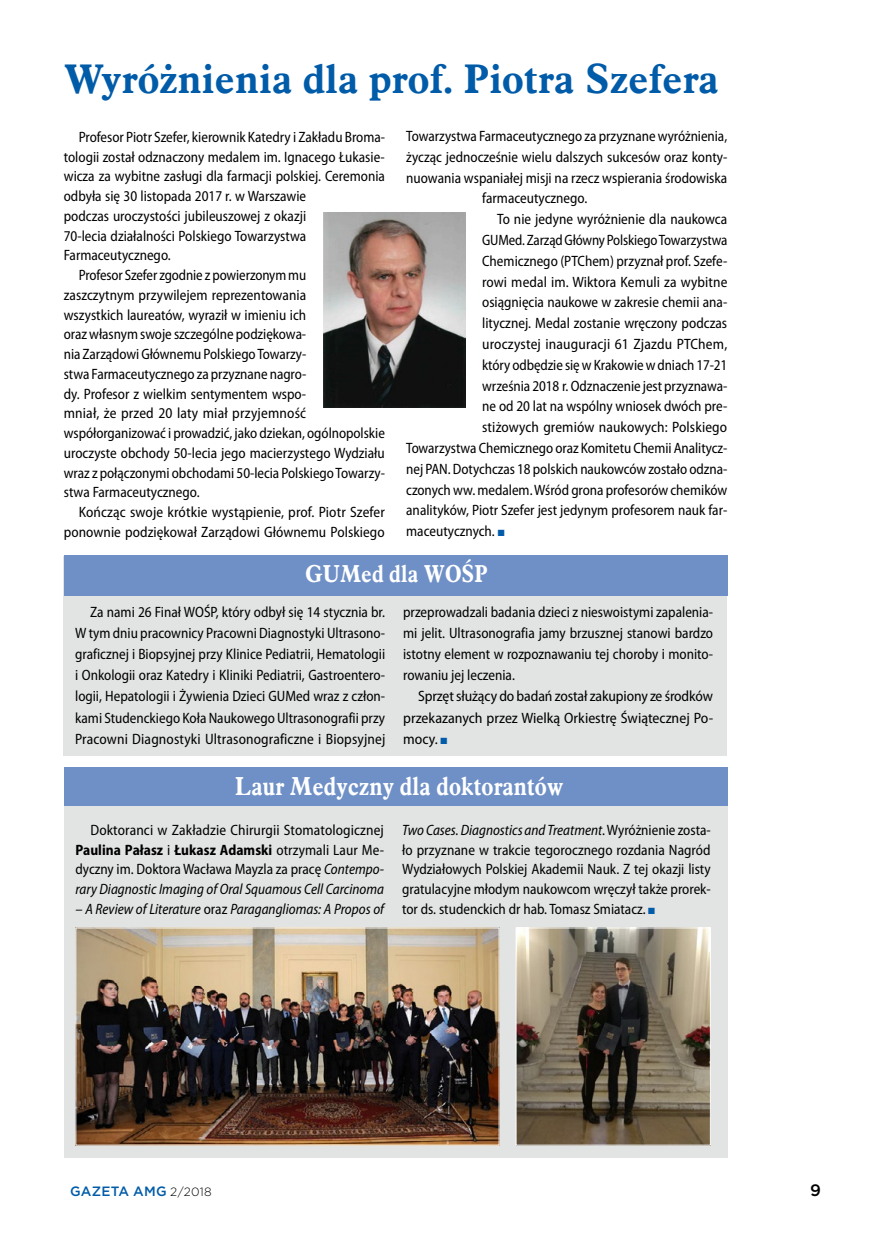
<style>
.page{position:relative;width:872px;height:1234px;background:#fff}
.page>*{position:absolute;margin:0;border:0;box-sizing:border-box;transform-origin:0 0}
.t1{font:700 40.5px "Aldine 721 EU";letter-spacing:.005em;color:#005ba8}
.t2{font:700 25.5px "Aldine 721 EU";letter-spacing:.005em;color:#fff;scale:.88 1}
.t3{font:700 24px "Aldine 721 EU";letter-spacing:.005em;color:#fff;scale:.88 1}
.t4{font:500 16.5px "Gotham";color:#000}
.t5{font:semi-condensed 15px/21.1px "Myriad Pro";color:#000;text-align:justify;scale:.96 1}
.t6{font:semi-condensed 15px/19.8px "Myriad Pro";color:#000;text-align:justify}
.t7{font:semi-condensed 15px "Myriad Pro";color:#000;scale:.95 1}
.t8{font:italic semi-condensed 15px "Myriad Pro";color:#000;scale:.96 1}
.t9{font:semi-condensed 15px "Myriad Pro";color:#000;scale:.94 1}
.t10{font:500 13.5px "Gotham";letter-spacing:.015em;color:#005ba8}
.s1{color:#005ba8}
.s2{font-weight:700}
.s3{font-style:italic}
.s4{font-style:normal}
.s5{font-weight:300;font-size:12px;color:#000}
</style>
<div class="page">
<img style="left:323px;top:213px;width:142px;height:194px">
<div style="left:64px;top:767px;width:663px;height:390px;background:#e2e3e3"></div>
<div style="left:64px;top:767px;width:663px;height:38px;background:#6f90c7"></div>
<img style="left:77px;top:929px;width:420px;height:214px">
<div style="left:75px;top:927px;width:424px;height:218px;border:1px solid #fff"></div>
<img style="left:518px;top:929px;width:190px;height:214px">
<div style="left:516px;top:927px;width:194px;height:218px;border:1px solid #fff"></div>
<div style="left:64px;top:555px;width:663px;height:200px;background:#e2e3e3"></div>
<div style="left:64px;top:555px;width:663px;height:41px;background:#6f90c7"></div>
<h1 class="t1" style="left:64px;top:54px;width:656px">Wyróżnienia dla prof. Piotra Szefera</h1>
<p class="t7" style="left:406px;top:127px;width:339px">Towarzystwa Farmaceutycznego za przyznane wyróżnienia,</p>
<p class="t5" style="left:406px;top:146px;width:336px">życząc jednocześnie wielu dalszych sukcesów oraz konty-</p>
<p class="t5" style="left:406px;top:167px;width:336px">nuowania wspaniałej misji na rzecz wspierania środowiska</p>
<p class="t5" style="left:482px;top:187px;width:111px">farmaceutycznego.</p>
<p class="t5" style="left:497px;top:208px;width:241px">To nie jedyne wyróżnienie dla naukowca</p>
<p class="t9" style="left:482px;top:231px;width:262px">GUMed. Zarząd Główny Polskiego Towarzystwa</p>
<p class="t5" style="left:482px;top:250px;width:257px">Chemicznego (PTChem) przyznał prof. Szefe-</p>
<p class="t6" style="left:482px;top:271px;width:247px">rowi medal im. Wiktora Kemuli za wybitne</p>
<p class="t5" style="left:482px;top:291px;width:257px">osiągnięcia naukowe w zakresie chemii ana-</p>
<p class="t5" style="left:482px;top:312px;width:257px">litycznej. Medal zostanie wręczony podczas</p>
<p class="t6" style="left:482px;top:334px;width:247px">uroczystej inauguracji 61 Zjazdu PTChem,</p>
<p class="t7" style="left:482px;top:355px;width:260px">który odbędzie się w Krakowie w dniach 17-21</p>
<p class="t7" style="left:482px;top:376px;width:259px">września 2018 r. Odznaczenie jest przyznawa-</p>
<p class="t5" style="left:482px;top:395px;width:257px">ne od 20 lat na wspólny wniosek dwóch pre-</p>
<p class="t6" style="left:482px;top:417px;width:247px">stiżowych gremiów naukowych: Polskiego</p>
<p class="t7" style="left:406px;top:438px;width:339px">Towarzystwa Chemicznego oraz Komitetu Chemii Analitycz-</p>
<p class="t7" style="left:406px;top:459px;width:339px">nej PAN. Dotychczas 18 polskich naukowców zostało odzna-</p>
<p class="t5" style="left:406px;top:478px;width:336px">czonych ww. medalem. Wśród grona profesorów chemików</p>
<p class="t5" style="left:406px;top:499px;width:336px">analityków, Piotr Szefer jest jedynym profesorem nauk far-</p>
<p class="t5" style="left:406px;top:520px;width:104px">maceutycznych. <span class="s1">■</span></p>
<p class="t5" style="left:79px;top:126px;width:320px">Profesor Piotr Szefer, kierownik Katedry i Zakładu Broma-</p>
<p class="t5" style="left:64px;top:146px;width:336px">tologii został odznaczony medalem im. Ignacego Łukasie-</p>
<p class="t5" style="left:64px;top:165px;width:336px">wicza za wybitne zasługi dla farmacji polskiej. Ceremonia</p>
<p class="t5" style="left:64px;top:185px;width:254px">odbyła się 30 listopada 2017 r. w Warszawie</p>
<p class="t5" style="left:64px;top:205px;width:254px">podczas uroczystości jubileuszowej z okazji</p>
<p class="t5" style="left:64px;top:225px;width:254px">70-lecia działalności Polskiego Towarzystwa</p>
<p class="t5" style="left:64px;top:244px;width:113px">Farmaceutycznego.</p>
<p class="t7" style="left:79px;top:266px;width:241px">Profesor Szefer zgodnie z powierzonym mu</p>
<p class="t6" style="left:64px;top:284px;width:244px">zaszczytnym przywilejem reprezentowania</p>
<p class="t5" style="left:64px;top:304px;width:254px">wszystkich laureatów, wyraził w imieniu ich</p>
<p class="t7" style="left:64px;top:325px;width:257px">oraz własnym swoje szczególne podziękowa-</p>
<p class="t7" style="left:64px;top:345px;width:257px">nia Zarządowi Głównemu Polskiego Towarzy-</p>
<p class="t7" style="left:64px;top:364px;width:257px">stwa Farmaceutycznego za przyznane nagro-</p>
<p class="t5" style="left:64px;top:382px;width:254px">dy. Profesor z wielkim sentymentem wspo-</p>
<p class="t6" style="left:64px;top:403px;width:244px">mniał, że przed 20 laty miał przyjemność</p>
<p class="t7" style="left:64px;top:424px;width:339px">współorganizować i prowadzić, jako dziekan, ogólnopolskie</p>
<p class="t5" style="left:64px;top:442px;width:336px">uroczyste obchody 50-lecia jego macierzystego Wydziału</p>
<p class="t5" style="left:64px;top:461px;width:336px">wraz z połączonymi obchodami 50-lecia Polskiego Towarzy-</p>
<p class="t5" style="left:64px;top:481px;width:143px">stwa Farmaceutycznego.</p>
<p class="t6" style="left:79px;top:502px;width:308px">Kończąc swoje krótkie wystąpienie, prof. Piotr Szefer</p>
<p class="t6" style="left:64px;top:521px;width:322px">ponownie podziękował Zarządowi Głównemu Polskiego</p>
<h3 class="t3" style="left:305px;top:559px;width:209px">GUMed dla WOŚP</h3>
<p class="t5" style="left:75px;top:600px;width:325px;text-indent:15px">Za nami 26 Finał WOŚP, który odbył się 14 stycznia br.<br>W tym dniu pracownicy Pracowni Diagnostyki Ultrasono&shy;graficznej i Biopsyjnej przy Klinice Pediatrii, Hematologii i Onkologii oraz Katedry i Kliniki Pediatrii, Gastroentero&shy;logii, Hepatologii i Żywienia Dzieci GUMed wraz z człon&shy;kami Studenckiego Koła Naukowego Ultrasonografii przy Pracowni Diagnostyki Ultrasonograficzne i Biopsyjnej</p>
<p class="t5" style="left:403px;top:600px;width:324px">przeprowadzali badania dzieci z nieswoistymi zapalenia&shy;mi jelit. Ultrasonografia jamy brzusznej stanowi bardzo istotny element w rozpoznawaniu tej choroby i monito&shy;rowaniu jej leczenia.</p>
<p class="t6" style="left:403px;top:685px;width:311px;line-height:21.1px;text-indent:15px">Sprzęt służący do badań został zakupiony ze środków przekazanych przez Wielką Orkiestrę Świątecznej Po&shy;mocy. <span class="s1">■</span></p>
<h2 class="t2" style="left:235px;top:770px;width:374px">Laur Medyczny dla doktorantów</h2>
<p class="t6" style="left:75px;top:819px;width:310px;text-indent:15px">Doktoranci w Zakładzie Chirurgii Stomatologicznej <span class="s2">Paulina Pałasz</span> i <span class="s2">Łukasz Adamski</span> otrzymali Laur Me&shy;dyczny im. Doktora Wacława Mayzla za pracę <span class="s3">Contempo&shy;rary Diagnostic Imaging of Oral Squamous Cell Carcinoma</span></p>
<p class="t8" style="left:75px;top:899px;width:323px">– A Review of Literature <span class="s4">oraz</span> Paragangliomas: A Propos of</p>
<p class="t5" style="left:402px;top:819px;width:323px;line-height:19.8px"><span class="s3">Two Cases. Diagnostics and Treatment</span>. Wyróżnienie zosta&shy;ło przyznane w trakcie tegorocznego rozdania Nagród Wydziałowych Polskiej Akademii Nauk. Z tej okazji listy gratulacyjne młodym naukowcom wręczył także prorek&shy;tor ds. studenckich dr hab. Tomasz Smiatacz. <span class="s1">■</span></p>
<p class="t10" style="left:70px;top:1182px;width:143px">GAZETA AMG <span class="s5">2/2018</span></p>
<p class="t4" style="left:810px;top:1179px;width:12px">9</p>
</div>
